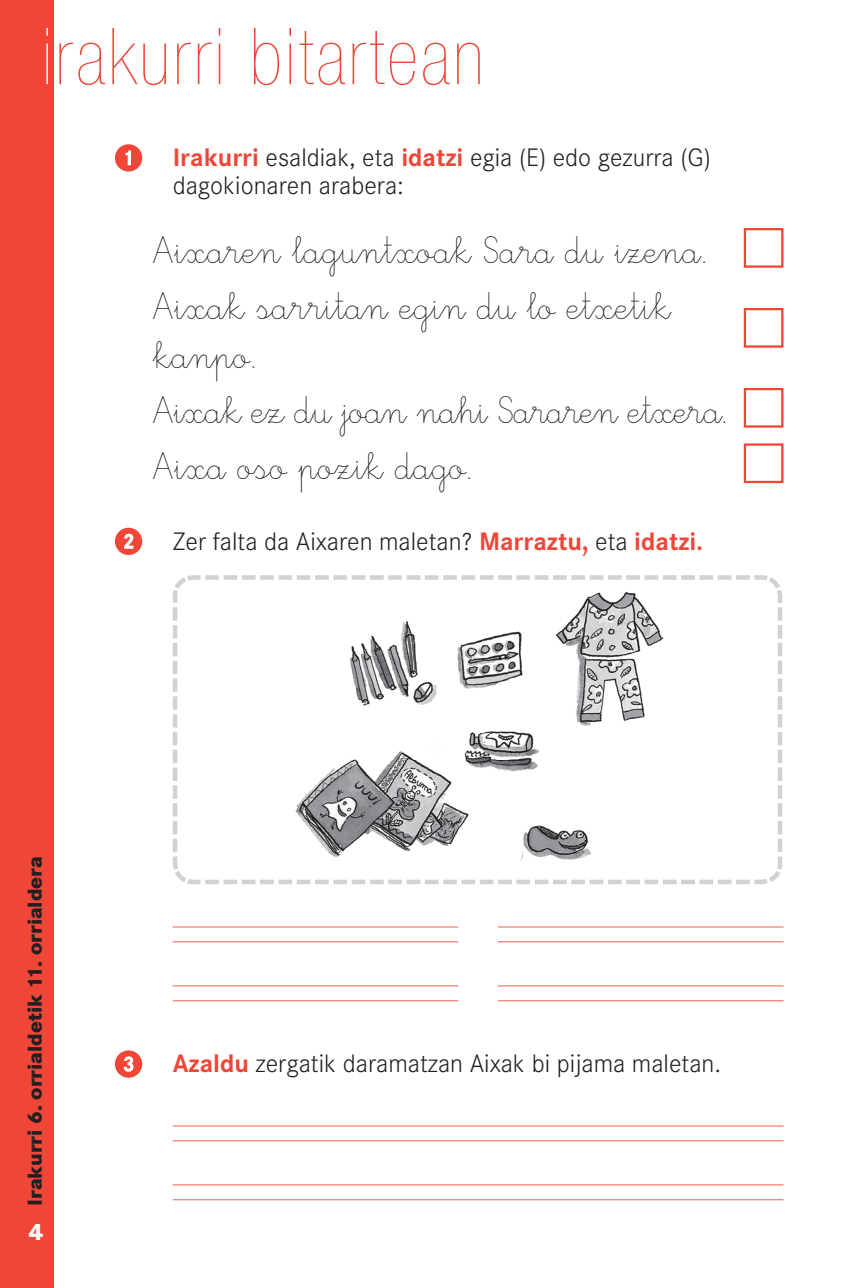
<style>
.page{position:relative;width:843px;height:1288px;background:#fff}
.page>*{position:absolute;margin:0;border:0;box-sizing:border-box;transform-origin:0 0}
.t1{font:900 condensed 78.75px "Helvetica Neue";letter-spacing:.04em;color:#ef4637}
.t2{font:40.25px/55.5px "Edescolar Fina";color:#231f20}
.t3{font:40.25px/55.5px "Edescolar Fina";letter-spacing:-.02em;color:#231f20}
.t4{font:300 26.25px/28px "Corporate S";color:#231f20}
.t5{font:800 24.5px "Corporate S";color:#fff}
.t6{font:800 21px "Corporate S";letter-spacing:-.005em;color:#231f20}
.s1{color:#fff}
.s2{font-weight:700;color:#ef4637}
</style>
<div class="page">
<div style="left:0;top:0;width:54px;height:1288px;background:#ef4637"></div>
<svg style="left:115px;top:144px;width:27px;height:28px"></svg>
<div style="left:743px;top:228px;width:40px;height:40px;border:2px solid #ef4637"></div>
<div style="left:743px;top:308px;width:40px;height:40px;border:2px solid #ef4637"></div>
<div style="left:743px;top:388px;width:40px;height:40px;border:2px solid #ef4637"></div>
<div style="left:743px;top:443px;width:40px;height:40px;border:2px solid #ef4637"></div>
<svg style="left:115px;top:528px;width:27px;height:27px"></svg>
<svg style="left:172px;top:575px;width:611px;height:310px"></svg>
<hr style="left:173px;top:941px;width:285px;height:1px;background:#ef4637">
<hr style="left:173px;top:926px;width:285px;height:1px;background:#ef4637">
<hr style="left:498px;top:941px;width:285px;height:1px;background:#ef4637">
<hr style="left:498px;top:926px;width:285px;height:1px;background:#ef4637">
<hr style="left:173px;top:1000px;width:285px;height:1px;background:#ef4637">
<hr style="left:173px;top:985px;width:285px;height:1px;background:#ef4637">
<hr style="left:498px;top:1000px;width:285px;height:1px;background:#ef4637">
<hr style="left:498px;top:985px;width:285px;height:1px;background:#ef4637">
<svg style="left:115px;top:1050px;width:27px;height:27px"></svg>
<hr style="left:173px;top:1140px;width:610px;height:1px;background:#ef4637">
<hr style="left:173px;top:1125px;width:610px;height:1px;background:#ef4637">
<hr style="left:173px;top:1199px;width:610px;height:1px;background:#ef4637">
<hr style="left:173px;top:1184px;width:610px;height:1px;background:#ef4637">
<h1 class="t1" style="left:42px;top:13px;width:443px"><span class="s1">i</span>rakurri bitartean</h1>
<p class="t4" style="left:173px;top:144px;width:539px"><span class="s2">Irakurri</span> esaldiak, eta <span class="s2">idatzi</span> egia (E) edo gezurra (G) dagokionaren arabera:</p>
<h2 class="t2" style="left:153px;top:227px;width:555px">Aixaren laguntxoak Sara du izena.<br>Aixak sarritan egin du lo etxetik</h2>
<h2 class="t3" style="left:153px;top:331px;width:575px">kanpo.<br>Aixak ez du joan nahi Sararen etxera.<br>Aixa oso pozik dago.</h2>
<p class="t4" style="left:173px;top:527px;width:531px">Zer falta da Aixaren maletan? <span class="s2">Marraztu,</span> eta <span class="s2">idatzi.</span></p>
<p class="t6" style="left:22px;top:1206px;width:351px;rotate:-90deg">Irakurri 6. orrialdetik 11. orrialdera</p>
<p class="t5" style="left:29px;top:1216px;width:17px">4</p>
<p class="t4" style="left:173px;top:1050px;width:549px"><span class="s2">Azaldu</span> zergatik daramatzan Aixak bi pijama maletan.</p>
</div>
